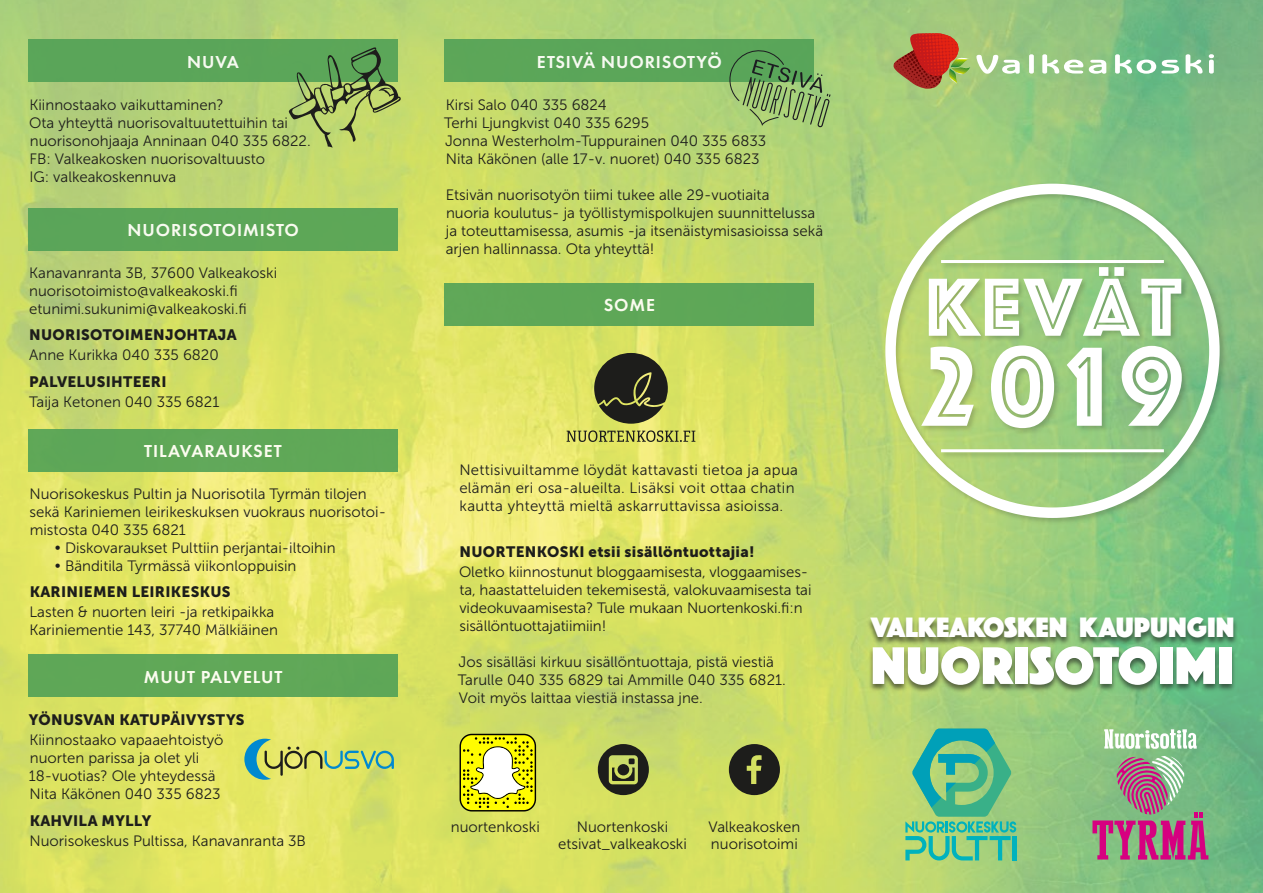
<style>
.page{position:relative;width:1263px;height:893px;background:#fff}
.page>*{position:absolute;margin:0;border:0;box-sizing:border-box;transform-origin:0 0}
.t1{font:117px "Phosphate Inline";color:#fff}
.t2{font:85.5px "Phosphate Inline";letter-spacing:.03em;color:#fff}
.t3{font:54.9px "Phosphate Solid";color:#fff}
.t4{font:28.95px "Phosphate Solid";color:#fff}
.t5{font:600 18px "Futura PT";letter-spacing:.05em;color:#fff}
.t6{font:15px/18px "Museo Sans 300";color:#1d1d1b}
.t7{font:15px/18px "Museo Sans 300";letter-spacing:.02em;color:#1d1d1b}
.t8{font:15px "Museo Sans 900";letter-spacing:.02em;color:#1d1d1b}
</style>
<div class="page">
<img style="left:0;top:0;width:1263px;height:893px">
<div style="left:28px;top:655px;width:370px;height:42px;background:#5fa757"></div>
<div style="left:28px;top:208px;width:370px;height:43px;background:#5ca658"></div>
<div style="left:28px;top:429px;width:370px;height:43px;background:#5fa857"></div>
<div style="left:28px;top:40px;width:370px;height:42px;background:#5aa559"></div>
<div style="left:444px;top:283px;width:370px;height:42px;background:#5ea757"></div>
<div style="left:444px;top:40px;width:370px;height:42px;background:#5aa659"></div>
<div style="left:884px;top:182px;width:343px;height:343px;background:#1d1d1b;opacity:.21"></div>
<div style="left:885px;top:184px;width:334px;height:334px;border:10px solid #fff;border-radius:50%"></div>
<hr style="left:941px;top:260px;width:223px;height:3px;background:#fff">
<hr style="left:941px;top:449px;width:223px;height:3px;background:#fff">
<div style="left:866px;top:617px;width:372px;height:76px;background:#1d1d1b;opacity:.59"></div>
<svg style="left:289px;top:47px;width:112px;height:101px"></svg>
<svg style="left:729px;top:744px;width:51px;height:51px;background:#525630"></svg>
<svg style="left:244px;top:739px;width:150px;height:41px;background:#b4cb71"></svg>
<svg style="left:567px;top:430px;width:128px;height:12px;background:#a1a34e"></svg>
<svg style="left:594px;top:353px;width:74px;height:71px;background:#535430"></svg>
<svg style="left:459px;top:734px;width:77px;height:77px"></svg>
<svg style="left:598px;top:744px;width:51px;height:51px;background:#69703b"></svg>
<svg style="left:1104px;top:729px;width:93px;height:20px"></svg>
<svg style="left:1092px;top:756px;width:116px;height:104px;background:#9b8784"></svg>
<svg style="left:905px;top:729px;width:111px;height:131px;background:#6cc18c"></svg>
<hr style="left:1012px;top:836px;width:4px;height:24px;background:#00b2bd">
<svg style="left:893px;top:33px;width:321px;height:56px;background:#9ab17c"></svg>
<svg style="left:727px;top:47px;width:103px;height:80px"></svg>
<p class="t5" style="left:187px;top:50px;width:53px">NUVA</p>
<p class="t6" style="left:29px;top:96px;width:283px">Kiinnostaako vaikuttaminen?<br>Ota yhteyttä nuorisovaltuutettuihin tai nuorisonohjaaja Anninaan 040 335 6822.<br>FB: Valkeakosken nuorisovaltuusto<br>IG: valkeakoskennuva</p>
<p class="t5" style="left:128px;top:219px;width:173px">NUORISOTOIMISTO</p>
<p class="t6" style="left:29px;top:264px;width:249px">Kanavanranta 3B, 37600 Valkeakoski nuorisotoimisto@valkeakoski.fi etunimi.sukunimi@valkeakoski.fi</p>
<p class="t8" style="left:29px;top:326px;width:209px">NUORISOTOIMENJOHTAJA</p>
<p class="t6" style="left:29px;top:346px;width:191px">Anne Kurikka 040 335 6820</p>
<p class="t8" style="left:29px;top:373px;width:139px">PALVELUSIHTEERI</p>
<p class="t6" style="left:29px;top:393px;width:192px">Taija Ketonen 040 335 6821</p>
<p class="t5" style="left:144px;top:440px;width:139px">TILAVARAUKSET</p>
<p class="t6" style="left:29px;top:485px;width:358px">Nuorisokeskus Pultin ja Nuorisotila Tyrmän tilojen sekä Kariniemen leirikeskuksen vuokraus nuorisotoi&shy;mistosta 040 335 6821</p>
<p class="t6" style="left:54px;top:539px;width:283px">• Diskovaraukset Pulttiin perjantai-iltoihin</p>
<p class="t6" style="left:54px;top:557px;width:244px">• Bänditila Tyrmässä viikonloppuisin</p>
<p class="t8" style="left:30px;top:583px;width:202px">KARINIEMEN LEIRIKESKUS</p>
<p class="t6" style="left:29px;top:603px;width:250px">Lasten &amp; nuorten leiri -ja retkipaikka<br>Kariniementie 143, 37740 Mälkiäinen</p>
<p class="t5" style="left:144px;top:665px;width:140px">MUUT PALVELUT</p>
<p class="t8" style="left:29px;top:711px;width:217px">YÖNUSVAN KATUPÄIVYSTYS</p>
<p class="t6" style="left:29px;top:731px;width:196px">Kiinnostaako vapaaehtoistyö nuorten parissa ja olet yli<br>18-vuotias? Ole yhteydessä<br>Nita Käkönen 040 335 6823</p>
<p class="t8" style="left:30px;top:812px;width:123px">KAHVILA MYLLY</p>
<p class="t6" style="left:29px;top:832px;width:278px">Nuorisokeskus Pultissa, Kanavanranta 3B</p>
<p class="t5" style="left:537px;top:50px;width:186px">ETSIVÄ NUORISOTYÖ</p>
<p class="t6" style="left:444px;top:96px;width:324px">Kirsi Salo 040 335 6824<br>Terhi Ljungkvist 040 335 6295<br>Jonna Westerholm-Tuppurainen 040 335 6833<br>Nita Käkönen (alle 17-v. nuoret) 040 335 6823</p>
<p class="t6" style="left:446px;top:186px;width:379px">Etsivän nuorisotyön tiimi tukee alle 29-vuotiaita<br>nuoria koulutus- ja työllistymispolkujen suunnittelussa ja toteuttamisessa, asumis -ja itsenäistymisasioissa sekä arjen hallinnassa. Ota yhteyttä!</p>
<p class="t5" style="left:604px;top:294px;width:53px">SOME</p>
<p class="t7" style="left:459px;top:460px;width:340px">Nettisivuiltamme löydät kattavasti tietoa ja apua elämän eri osa-alueilta. Lisäksi voit ottaa chatin kautta yhteyttä mieltä askarruttavissa asioissa.</p>
<p class="t8" style="left:460px;top:543px;width:296px">NUORTENKOSKI etsii sisällöntuottajia!</p>
<p class="t6" style="left:459px;top:563px;width:354px">Oletko kiinnostunut bloggaamisesta, vloggaamises&shy;ta, haastatteluiden tekemisestä, valokuvaamisesta tai videokuvaamisesta? Tule mukaan Nuortenkoski.fi:n sisällöntuottajatiimiin!</p>
<p class="t6" style="left:458px;top:653px;width:329px">Jos sisälläsi kirkuu sisällöntuottaja, pistä viestiä<br>Tarulle 040 335 6829 tai Ammille 040 335 6821.<br>Voit myös laittaa viestiä instassa jne.</p>
<p class="t6" style="left:451px;top:818px;width:90px">nuortenkoski</p>
<p class="t6" style="left:708px;top:819px;width:93px;line-height:16.5px">Valkeakosken nuorisotoimi</p>
<p class="t6" style="left:558px;top:819px;width:130px;line-height:16.5px;text-align:center">Nuortenkoski etsivat_valkeakoski</p>
<h2 class="t2" style="left:925px;top:264px;width:257px">KEVÄT</h2>
<h1 class="t1" style="left:923px;top:328px;width:261px">2019</h1>
<h3 class="t4" style="left:871px;top:613px;width:365px">VALKEAKOSKEN KAUPUNGIN</h3>
<h3 class="t3" style="left:871px;top:638px;width:364px">NUORISOTOIMI</h3>
</div>
